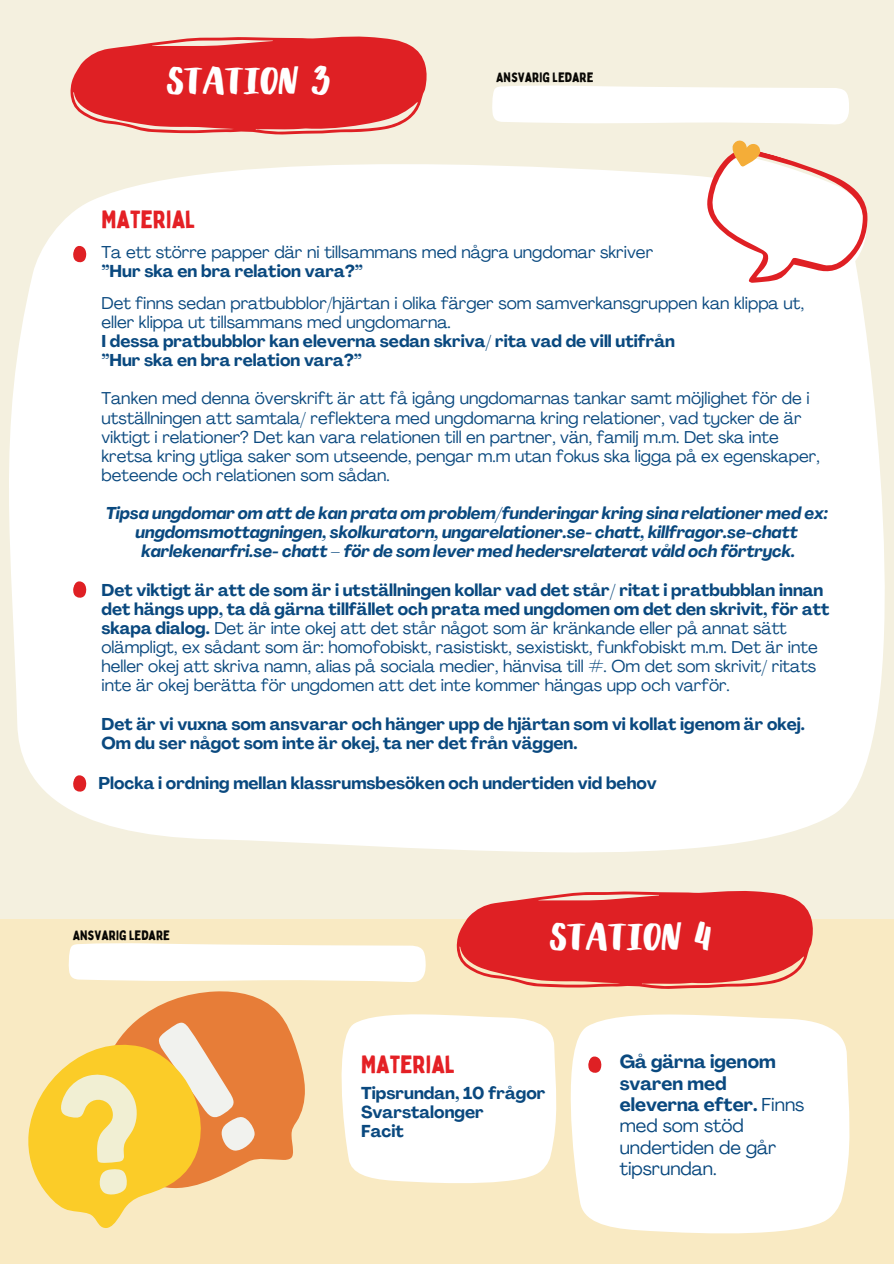
<style>
.page{position:relative;width:894px;height:1264px;background:#fff}
.page>*{position:absolute;margin:0;border:0;box-sizing:border-box;transform-origin:0 0}
.t1{font:40.8px "Whortle";color:#fff}
.t2{font:24.45px "Bobby Jones";color:#e42025}
.t3{font:18.45px/21.3px "Agrandir";color:#0a497f}
.t4{font:16.95px/19.2px "Agrandir";color:#0a497f}
.t5{font:700 16.95px/19.2px "Agrandir";color:#0a497f}
.t6{font:italic 700 16.95px/19.2px "Agrandir";color:#0a497f;text-align:center}
.t7{font:13.35px "Bobby Jones";color:#080704}
.s1{font-weight:700}
</style>
<div class="page">
<div style="left:0;top:898px;width:893px;height:365px;background:#f9eac3"></div>
<div style="left:0;top:0;width:893px;height:918px;background:#f4f0df"></div>
<div style="left:9px;top:164px;width:876px;height:689px;background:#fff"></div>
<svg style="left:28px;top:991px;width:277px;height:237px"></svg>
<svg style="left:73px;top:245px;width:13px;height:18px"></svg>
<svg style="left:73px;top:581px;width:13px;height:17px"></svg>
<svg style="left:73px;top:774px;width:13px;height:18px"></svg>
<svg style="left:705px;top:140px;width:162px;height:150px"></svg>
<svg style="left:492px;top:85px;width:356px;height:40px;background:#fdfdfb"></svg>
<svg style="left:570px;top:1014px;width:280px;height:220px;background:#fefdfa"></svg>
<svg style="left:588px;top:1055px;width:13px;height:18px"></svg>
<svg style="left:70px;top:36px;width:357px;height:99px"></svg>
<svg style="left:456px;top:891px;width:357px;height:98px;background:#e2413f"></svg>
<svg style="left:341px;top:1014px;width:216px;height:169px;background:#fefdf9"></svg>
<svg style="left:68px;top:943px;width:357px;height:39px;background:#fefdf9"></svg>
<h1 class="t1" style="left:167px;top:58px;width:165px">STATION 3</h1>
<h2 class="t2" style="left:101px;top:203px;width:95px">MATERIAL</h2>
<p class="t7" style="left:496px;top:69px;width:99px">ANSVARIG LEDARE</p>
<p class="t4" style="left:101px;top:242px;width:553px">Ta ett större papper där ni tillsammans med några ungdomar skriver</p>
<p class="t5" style="left:101px;top:261px;width:263px">”Hur ska en bra relation vara?”</p>
<p class="t4" style="left:101px;top:293px;width:703px">Det finns sedan pratbubblor/hjärtan i olika färger som samverkansgruppen kan klippa ut, eller klippa ut tillsammans med ungdomarna.</p>
<p class="t5" style="left:101px;top:331px;width:575px">I dessa pratbubblor kan eleverna sedan skriva/ rita vad de vill utifrån ”Hur ska en bra relation vara?”</p>
<p class="t4" style="left:101px;top:389px;width:719px">Tanken med denna överskrift är att få igång ungdomarnas tankar samt möjlighet för de i utställningen att samtala/ reflektera med ungdomarna kring relationer, vad tycker de är viktigt i relationer? Det kan vara relationen till en partner, vän, familj m.m. Det ska inte kretsa kring ytliga saker som utseende, pengar m.m utan fokus ska ligga på ex egenskaper, beteende och relationen som sådan.</p>
<p class="t6" style="left:106px;top:504px;width:723px">Tipsa ungdomar om att de kan prata om problem/funderingar kring sina relationer med ex: ungdomsmottagningen, skolkuratorn, ungarelationer.se- chatt, killfragor.se-chatt karlekenarfri.se- chatt – för de som lever med hedersrelaterat våld och förtryck.</p>
<p class="t4" style="left:101px;top:580px;width:729px"><span class="s1">Det viktigt är att de som är i utställningen kollar vad det står/ ritat i pratbubblan innan det hängs upp, ta då gärna tillfället och prata med ungdomen om det den skrivit, för att skapa dialog.</span> Det är inte okej att det står något som är kränkande eller på annat sätt olämpligt, ex sådant som är: homofobiskt, rasistiskt, sexistiskt, funkfobiskt m.m. Det är inte heller okej att skriva namn, alias på sociala medier, hänvisa till #. Om det som skrivit/ ritats inte är okej berätta för ungdomen att det inte kommer hängas upp och varför.</p>
<p class="t5" style="left:101px;top:714px;width:704px">Det är vi vuxna som ansvarar och hänger upp de hjärtan som vi kollat igenom är okej.<br>Om du ser något som inte är okej, ta ner det från väggen.</p>
<p class="t5" style="left:98px;top:773px;width:559px">Plocka i ordning mellan klassrumsbesöken och undertiden vid behov</p>
<p class="t7" style="left:73px;top:926px;width:99px">ANSVARIG LEDARE</p>
<h1 class="t1" style="left:549px;top:913px;width:163px">STATION 4</h1>
<h2 class="t2" style="left:361px;top:1047px;width:95px">MATERIAL</h2>
<p class="t5" style="left:361px;top:1083px;width:186px">Tipsrundan, 10 frågor<br>Svarstalonger<br>Facit</p>
<p class="t3" style="left:619px;top:1050px;width:186px"><span class="s1">Gå gärna igenom svaren med eleverna efter.</span> Finns med som stöd undertiden de går tipsrundan.</p>
</div>
